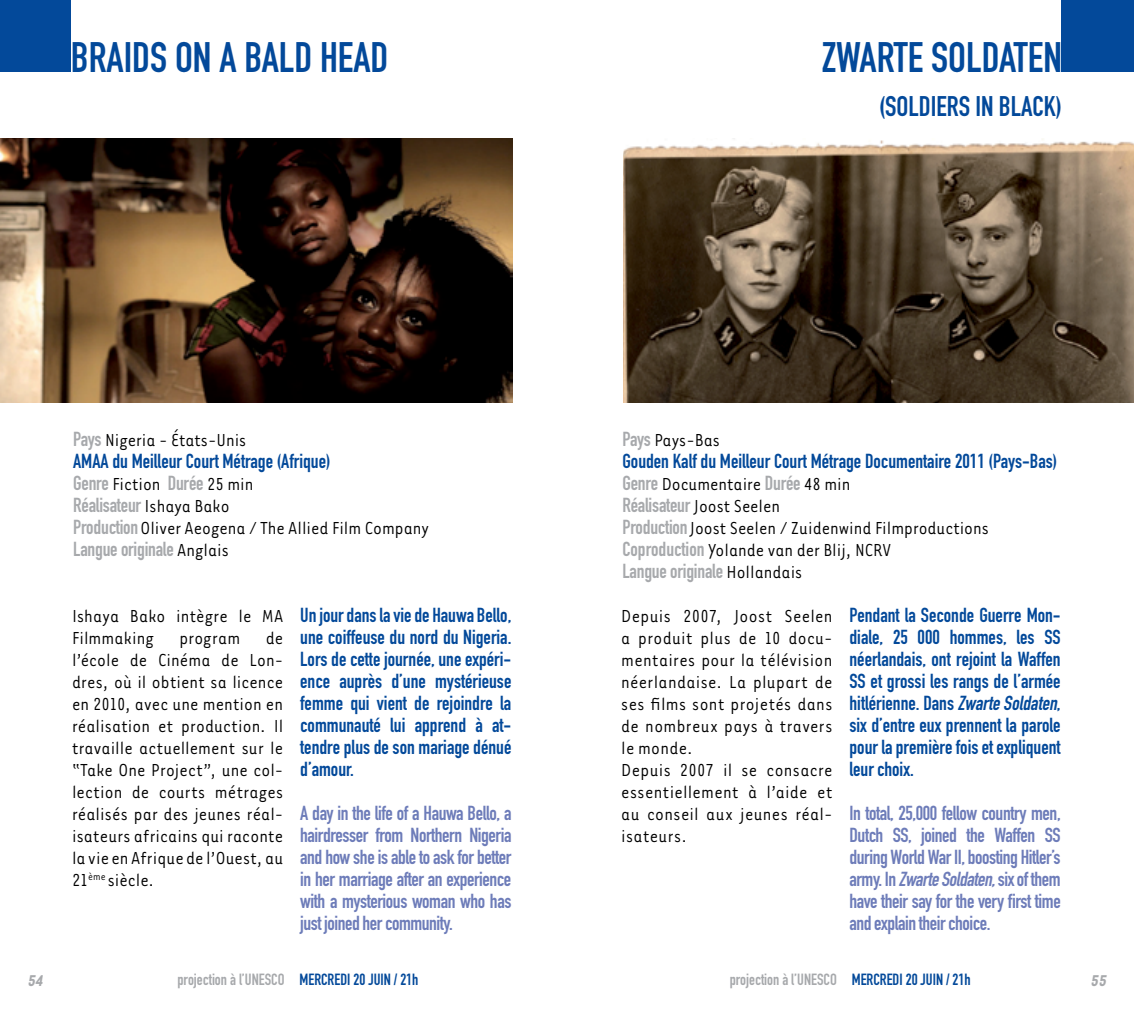
<style>
.page{position:relative;width:1134px;height:1021px;background:#fff}
.page>*{position:absolute;margin:0;border:0;box-sizing:border-box;transform-origin:0 0}
.t1{font:42px "DIN Engschrift Std";color:#03499a}
.t2{font:28px "DIN Engschrift Std";color:#03499a}
.t3{font:20px/22px "Tarzana Narrow";letter-spacing:.01em;color:#000}
.t4{font:20px/22px "DIN Engschrift Std";color:#03499a;text-align:justify}
.t5{font:20px/22px "DIN Engschrift Std";letter-spacing:-.02em;color:#6d7cb9;text-align:justify}
.t6{font:20px "DIN Engschrift Std";letter-spacing:-.01em;color:#a7a9ac}
.t7{font:italic 700 18px "Tarzana Narrow";color:#a7a9ac}
.t8{font:16px "DIN Engschrift Std";color:#a7a9ac}
.t9{font:16px "DIN Engschrift Std";color:#03499a}
.s1{font-family:"DIN Engschrift Std";color:#a7a9ac}
.s2{font-family:"Tarzana Narrow";color:#000}
.s3{font-style:italic}
</style>
<div class="page">
<div style="left:0;top:0;width:71px;height:71px;background:#03499a"></div>
<img style="left:0;top:138px;width:512px;height:264px">
<div style="left:1062px;top:0;width:72px;height:71px;background:#03499a"></div>
<img style="left:624px;top:138px;width:510px;height:264px">
<h1 class="t1" style="left:71px;top:33px;width:315px">Braids on a bald head</h1>
<h1 class="t1" style="left:822px;top:33px;width:241px">Zwarte Soldaten</h1>
<h2 class="t2" style="left:879px;top:90px;width:184px">(soldiers in black)</h2>
<p class="t3" style="left:73px;top:428px;width:175px"><span class="s1">Pays</span> Nigeria - états-Unis</p>
<p class="t4" style="left:73px;top:450px;width:10px">AMAA</p>
<p class="t4" style="left:112px;top:450px;width:220px">du Meilleur Court Métrage (Afrique)</p>
<p class="t3" style="left:73px;top:472px;width:182px"><span class="s1">Genre</span> Fiction <span class="s1">Durée</span> 25 min</p>
<p class="t6" style="left:73px;top:493px;width:158px">Réalisateur <span class="s2">Ishaya Bako</span></p>
<p class="t3" style="left:73px;top:516px;width:357px"><span class="s1">Production</span>Oliver Aeogena / The Allied Film Company</p>
<p class="t6" style="left:73px;top:537px;width:157px">Langue originale <span class="s2">Anglais</span></p>
<p class="t3" style="left:72px;top:604px;width:213px">Ishaya Bako intègre le MA<br>Filmmaking</p>
<p class="t3" style="left:72px;top:626px;width:213px;text-align:justify;text-indent:194px">de l’école de Cinéma de Lon&shy;dres, où il obtient sa licence en 2010, avec une mention en réalisation et production. Il travaille actuellement sur le “Take One Project”, une col&shy;lection de courts métrages réalisés par des jeunes réal&shy;isateurs africains qui raconte la vie en Afrique de l’Ouest, au 21<sup>ème</sup> siècle.</p>
<p class="t3" style="left:179px;top:626px;width:62px">program</p>
<p class="t4" style="left:300px;top:604px;width:213px">Un jour dans la vie de Hauwa Bello, une coiffeuse du nord du Nigeria.<br>Lors de cette journée, une expéri&shy;ence auprès d’une mystérieuse femme qui vient de rejoindre la communauté lui apprend à at&shy;tendre plus de son mariage dénué d’amour.</p>
<p class="t5" style="left:300px;top:802px;width:213px">A day in the life of a Hauwa Bello, a hairdresser from Northern Nigeria and how she is able to ask for better in her marriage after an experience with a mysterious woman who has just joined her community.</p>
<p class="t3" style="left:622px;top:428px;width:99px"><span class="s1">Pays</span> Pays-Bas</p>
<p class="t4" style="left:622px;top:450px;width:436px">Gouden Kalf du Meilleur Court Métrage Documentaire 2011 (Pays-Bas)</p>
<p class="t3" style="left:622px;top:472px;width:230px"><span class="s1">Genre</span> Documentaire <span class="s1">Durée</span> 48 min</p>
<p class="t6" style="left:622px;top:493px;width:159px">Réalisateur <span class="s2">Joost Seelen</span></p>
<p class="t3" style="left:622px;top:516px;width:368px"><span class="s1">Production</span>Joost Seelen / Zuidenwind Filmproductions<br><span class="s1">Coproduction</span> Yolande van der Blij, NCRV</p>
<p class="t6" style="left:622px;top:559px;width:181px">Langue originale <span class="s2">Hollandais</span></p>
<p class="t3" style="left:621px;top:604px;width:213px">Depuis 2007, Joost Seelen a produit plus de 10 docu&shy;mentaires pour la télévision néerlandaise. La plupart de ses films sont projetés dans de nombreux pays à travers le monde.<br>Depuis 2007 il se consacre essentiellement à l’aide et au conseil aux jeunes réal&shy;isateurs.</p>
<p class="t4" style="left:849px;top:604px;width:213px;text-align:left">Pendant la Seconde Guerre Mon&shy;diale, 25 000 hommes, les SS néerlandais, ont rejoint la Waffen<br>SS et grossi les rangs de l’armée hitlérienne. Dans <span class="s3">ZwarteSoldaten</span>, six d’entre eux prennent la parole pour la première fois et expliquent leur choix.</p>
<p class="t5" style="left:849px;top:802px;width:213px;text-align:left">In total, 25,000 fellow country men, Dutch SS, joined the Waffen SS during World War II , boosting Hitler’s army. In <span class="s3">ZwarteSoldaten,</span>six of them have their say for the very first time and explain their choice.</p>
<p class="t7" style="left:28px;top:969px;width:17px">54</p>
<p class="t8" style="left:177px;top:969px;width:75px">projection à l’UNESCO</p>
<p class="t9" style="left:299px;top:969px;width:120px">mercredi 20 juin / 21h</p>
<p class="t8" style="left:730px;top:969px;width:75px">projection à l’UNESCO</p>
<p class="t9" style="left:852px;top:969px;width:120px">mercredi 20 juin / 21h</p>
<p class="t7" style="left:1091px;top:969px;width:17px">55</p>
</div>
